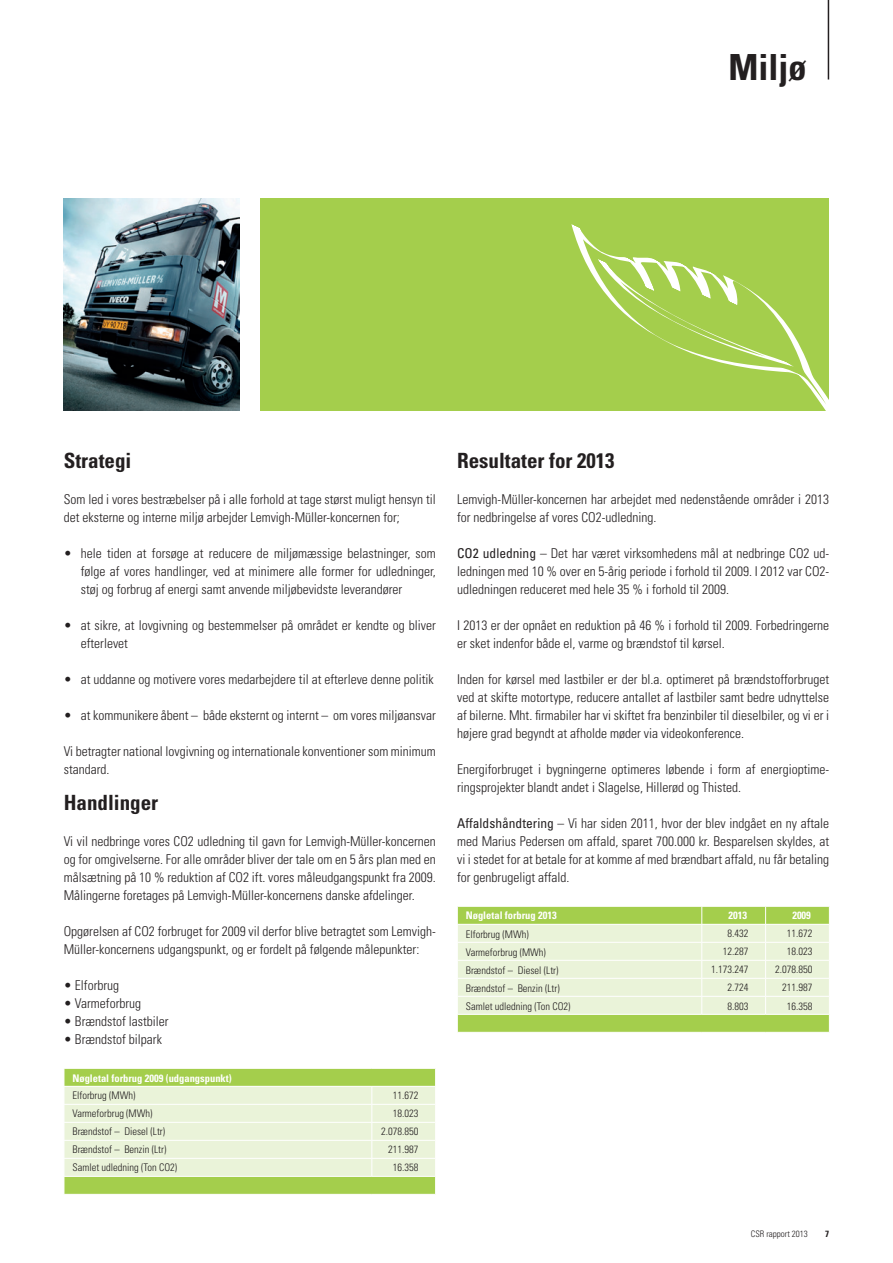
<style>
.page{position:relative;width:893px;height:1263px;background:#fff}
.page>*{position:absolute;margin:0;border:0;box-sizing:border-box;transform-origin:0 0}
.t1{font:700 condensed 36px "Univers LT";color:#231f20}
.t2{font:700 condensed 21px "Univers LT";color:#231f20}
.t3{font:300 condensed 13.5px/18px "Univers LT";color:#231f20}
.t4{font:300 condensed 10.5px "Univers LT";color:#231f20}
.t5{font:700 condensed 10.5px "Univers LT";color:#fff}
.t6{font:300 condensed 9px "Univers LT";color:#231f20}
.t7{font:700 condensed 9px "Univers LT";color:#231f20}
.s1{font-weight:400}
</style>
<div class="page">
<svg style="left:64px;top:1068px;width:372px;height:126px;background:#d8e9b5"></svg>
<svg style="left:457px;top:906px;width:373px;height:126px;background:#d8e9b5"></svg>
<img style="left:64px;top:198px;width:175px;height:213px">
<div style="left:260px;top:198px;width:569px;height:213px;background:#a4ce4c"></div>
<svg style="left:571px;top:224px;width:258px;height:187px"></svg>
<svg style="left:598px;top:259px;width:196px;height:108px"></svg>
<hr style="left:828px;top:0;width:1px;height:80px;background:#231f20">
<h1 class="t1" style="left:728px;top:45px;width:80px">Miljø</h1>
<h2 class="t2" style="left:64px;top:448px;width:69px">Strategi</h2>
<p class="t3" style="left:64px;top:490px;width:373px">Som led i vores bestræbelser på i alle forhold at tage størst muligt hensyn til det eksterne og interne miljø arbejder Lemvigh-Müller-koncernen for;</p>
<p class="t3" style="left:81px;top:544px;width:357px;text-align:justify;text-indent:-17px">• hele tiden at forsøge at reducere de miljømæssige belastninger, som følge af vores handlinger, ved at minimere alle former for udledninger, støj og forbrug af energi samt anvende miljøbevidste leverandører</p>
<p class="t3" style="left:81px;top:616px;width:357px;text-indent:-17px">• at sikre, at lovgivning og bestemmelser på området er kendte og bliver efterlevet</p>
<p class="t3" style="left:64px;top:670px;width:372px">• at uddanne og motivere vores medarbejdere til at efterleve denne politik</p>
<p class="t3" style="left:64px;top:706px;width:374px">• at kommunikere åbent – både eksternt og internt – om vores miljøansvar</p>
<p class="t3" style="left:64px;top:742px;width:374px">Vi betragter national lovgivning og internationale konventioner som minimum standard.</p>
<h2 class="t2" style="left:64px;top:790px;width:96px">Handlinger</h2>
<p class="t3" style="left:64px;top:832px;width:374px;text-align:justify">Vi vil nedbringe vores CO2 udledning til gavn for Lemvigh-Müller-koncernen og for omgivelserne. For alle områder bliver der tale om en 5 års plan med en målsætning på 10 % reduktion af CO2 ift. vores måleudgangspunkt fra 2009.<br>Målingerne foretages på Lemvigh-Müller-koncernens danske afdelinger.</p>
<p class="t3" style="left:64px;top:922px;width:374px">Opgørelsen af CO2 forbruget for 2009 vil derfor blive betragtet som Lemvigh-<br>Müller-koncernens udgangspunkt, og er fordelt på følgende målepunkter:</p>
<p class="t3" style="left:64px;top:976px;width:57px">• Elforbrug</p>
<p class="t3" style="left:64px;top:994px;width:79px">• Varmeforbrug</p>
<p class="t3" style="left:64px;top:1012px;width:106px">• Brændstof lastbiler</p>
<p class="t3" style="left:64px;top:1030px;width:100px">• Brændstof bilpark</p>
<p class="t5" style="left:72px;top:1071px;width:161px">Nøgletal forbrug 2009 (udgangspunkt)</p>
<p class="t4" style="left:72px;top:1089px;width:64px">Elforbrug (MWh)</p>
<p class="t4" style="left:393px;top:1089px;width:27px">11.672</p>
<p class="t4" style="left:72px;top:1107px;width:82px">Varmeforbrug (MWh)</p>
<p class="t4" style="left:393px;top:1107px;width:27px">18.023</p>
<p class="t4" style="left:72px;top:1125px;width:94px">Brændstof – Diesel (Ltr)</p>
<p class="t4" style="left:381px;top:1125px;width:39px">2.078.850</p>
<p class="t4" style="left:72px;top:1143px;width:95px">Brændstof – Benzin (Ltr)</p>
<p class="t4" style="left:388px;top:1143px;width:32px">211.987</p>
<p class="t4" style="left:72px;top:1161px;width:106px">Samlet udledning (Ton CO2)</p>
<p class="t4" style="left:393px;top:1161px;width:27px">16.358</p>
<h2 class="t2" style="left:457px;top:448px;width:159px">Resultater for 2013</h2>
<p class="t3" style="left:457px;top:490px;width:374px">Lemvigh-Müller-koncernen har arbejdet med nedenstående områder i 2013 for nedbringelse af vores CO2-udledning.</p>
<p class="t3" style="left:457px;top:544px;width:374px;text-align:justify"><span class="s1">CO2 udledning</span> – Det har været virksomhedens mål at nedbringe CO2 ud&shy;ledningen med 10 % over en 5-årig periode i forhold til 2009. I 2012 var CO2- udledningen reduceret med hele 35 % i forhold til 2009.</p>
<p class="t3" style="left:457px;top:616px;width:374px">I 2013 er der opnået en reduktion på 46 % i forhold til 2009. Forbedringerne er sket indenfor både el, varme og brændstof til kørsel.</p>
<p class="t3" style="left:457px;top:670px;width:374px;text-align:justify">Inden for kørsel med lastbiler er der bl.a. optimeret på brændstofforbruget ved at skifte motortype, reducere antallet af lastbiler samt bedre udnyttelse af bilerne. Mht. firmabiler har vi skiftet fra benzinbiler til dieselbiler, og vi er i højere grad begyndt at afholde møder via videokonference.</p>
<p class="t3" style="left:457px;top:760px;width:374px">Energiforbruget i bygningerne optimeres løbende i form af energioptime&shy;ringsprojekter blandt andet i Slagelse, Hillerød og Thisted.</p>
<p class="t3" style="left:457px;top:814px;width:374px;text-align:justify"><span class="s1">Affaldshåndtering</span> – Vi har siden 2011, hvor der blev indgået en ny aftale med Marius Pedersen om affald, sparet 700.000 kr. Besparelsen skyldes, at vi i stedet for at betale for at komme af med brændbart affald, nu får betaling for genbrugeligt affald.</p>
<p class="t5" style="left:466px;top:909px;width:92px">Nøgletal forbrug 2013</p>
<p class="t5" style="left:728px;top:909px;width:20px">2013</p>
<p class="t5" style="left:792px;top:909px;width:20px">2009</p>
<p class="t4" style="left:466px;top:928px;width:64px">Elforbrug (MWh)</p>
<p class="t4" style="left:728px;top:927px;width:22px">8.432</p>
<p class="t4" style="left:787px;top:927px;width:27px">11.672</p>
<p class="t4" style="left:466px;top:946px;width:82px">Varmeforbrug (MWh)</p>
<p class="t4" style="left:723px;top:945px;width:27px">12.287</p>
<p class="t4" style="left:787px;top:945px;width:27px">18.023</p>
<p class="t4" style="left:466px;top:964px;width:94px">Brændstof – Diesel (Ltr)</p>
<p class="t4" style="left:711px;top:963px;width:39px">1.173.247</p>
<p class="t4" style="left:775px;top:963px;width:39px">2.078.850</p>
<p class="t4" style="left:466px;top:982px;width:95px">Brændstof – Benzin (Ltr)</p>
<p class="t4" style="left:728px;top:981px;width:22px">2.724</p>
<p class="t4" style="left:782px;top:981px;width:32px">211.987</p>
<p class="t4" style="left:466px;top:1000px;width:106px">Samlet udledning (Ton CO2)</p>
<p class="t4" style="left:728px;top:999px;width:22px">8.803</p>
<p class="t4" style="left:787px;top:999px;width:27px">16.358</p>
<p class="t6" style="left:751px;top:1229px;width:58px">CSR rapport 2013</p>
<p class="t7" style="left:825px;top:1229px;width:5px">7</p>
</div>
